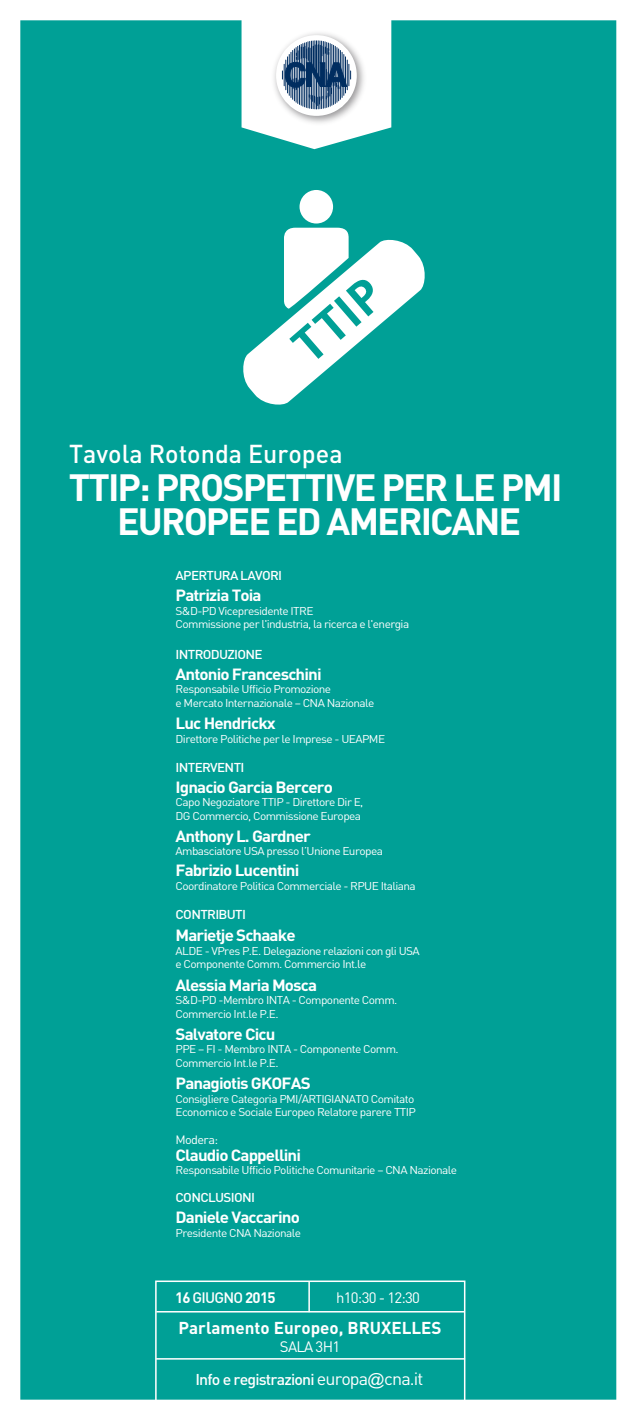
<style>
.page{position:relative;width:638px;height:1420px;background:#fff}
.page>*{position:absolute;margin:0;border:0;box-sizing:border-box;transform-origin:0 0}
.t1{font:700 37.5px/34.5px "DIN";letter-spacing:-.05em;color:#fff;text-align:center}
.t2{font:500 25.65px "DIN";color:#fff}
.t3{font:700 16.95px "DIN";color:#fff}
.t4{font:700 16.05px "DIN";letter-spacing:-.05em;color:#fff;scale:1.05 1}
.t5{font:500 15.6px "DIN";letter-spacing:-.05em;color:#fff}
.t6{font:15px "DIN";color:#fff}
.t7{font:700 15px "DIN";color:#fff}
.t8{font:500 12.75px "DIN";letter-spacing:-.05em;color:#fff;scale:1.05 1}
.t9{font:12px "DIN";letter-spacing:-.05em;color:#fff;scale:1.05 1}
.t10{font:11.25px/13.5px "DIN";letter-spacing:-.05em;color:#fff;scale:1.05 1}
.s1{font-weight:500}
.s2{font-weight:400;font-size:17.55px}
.s3{font-family:"Gill Sans";font-weight:400;font-size:16.5px}
</style>
<div class="page">
<div style="left:20px;top:20px;width:597px;height:1380px;background:#00a096"></div>
<div style="left:299px;top:190px;width:34px;height:33px;background:#fff;border-radius:50%"></div>
<svg style="left:241px;top:228px;width:186px;height:178px"></svg>
<svg style="left:241px;top:20px;width:150px;height:129px"></svg>
<hr style="left:156px;top:1310px;width:308px;height:2px;background:#fff">
<hr style="left:308px;top:1281px;width:2px;height:30px;background:#fff">
<hr style="left:156px;top:1357px;width:309px;height:2px;background:#fff">
<div style="left:155px;top:1280px;width:310px;height:137px;border:2px solid #fff"></div>
<h2 class="t2" style="left:69px;top:437px;width:275px">Tavola Rotonda Europea</h2>
<h1 class="t1" style="left:69px;top:468px;width:495px">TTIP: PROSPETTIVE PER LE PMI<br>EUROPEE ED AMERICANE</h1>
<p class="t8" style="left:175px;top:567px;width:103px">APERTURA LAVORI</p>
<h3 class="t4" style="left:175px;top:585px;width:84px">Patrizia Toia</h3>
<p class="t10" style="left:175px;top:603px;width:224px">S&amp;D-PD Vicepresidente ITRE<br>Commissione per l'industria, la ricerca e l'energia</p>
<p class="t8" style="left:175px;top:646px;width:85px">INTRODUZIONE</p>
<h3 class="t4" style="left:175px;top:663px;width:141px">Antonio Franceschini</h3>
<p class="t10" style="left:175px;top:682px;width:191px">Responsabile Ufficio Promozione<br>e Mercato Internazionale – CNA Nazionale</p>
<h3 class="t4" style="left:175px;top:713px;width:97px">Luc Hendrickx</h3>
<p class="t10" style="left:175px;top:731px;width:201px">Direttore Politiche per le Imprese - UEAPME</p>
<p class="t8" style="left:175px;top:758px;width:67px">INTERVENTI</p>
<h3 class="t4" style="left:175px;top:776px;width:151px">Ignacio Garcia Bercero</h3>
<p class="t10" style="left:175px;top:795px;width:180px">Capo Negoziatore TTIP - Direttore Dir E,<br>DG Commercio, Commissione Europea</p>
<h3 class="t4" style="left:175px;top:825px;width:130px">Anthony L. Gardner</h3>
<p class="t10" style="left:175px;top:844px;width:199px">Ambasciatore USA presso l’Unione Europea</p>
<h3 class="t4" style="left:175px;top:860px;width:119px">Fabrizio Lucentini</h3>
<p class="t10" style="left:175px;top:878px;width:230px">Coordinatore Politica Commerciale - RPUE Italiana</p>
<p class="t8" style="left:175px;top:906px;width:69px">CONTRIBUTI</p>
<h3 class="t4" style="left:175px;top:924px;width:116px">Marietje Schaake</h3>
<p class="t10" style="left:175px;top:943px;width:234px">ALDE - VPres P.E. Delegazione relazioni con gli USA e Componente Comm. Commercio Int.le</p>
<h3 class="t4" style="left:175px;top:974px;width:136px">Alessia Maria Mosca</h3>
<p class="t10" style="left:175px;top:993px;width:213px">S&amp;D-PD -Membro INTA - Componente Comm.<br>Commercio Int.le P.E.</p>
<h3 class="t4" style="left:175px;top:1023px;width:97px">Salvatore Cicu</h3>
<p class="t10" style="left:175px;top:1042px;width:214px">PPE – FI - Membro INTA - Componente Comm.<br>Commercio Int.le P.E.</p>
<h3 class="t4" style="left:175px;top:1072px;width:130px">Panagiotis GKOFAS</h3>
<p class="t10" style="left:175px;top:1091px;width:231px">Consigliere Categoria PMI/ARTIGIANATO Comitato<br>Economico e Sociale Europeo Relatore parere TTIP</p>
<p class="t9" style="left:175px;top:1132px;width:42px">Modera:</p>
<h3 class="t4" style="left:175px;top:1144px;width:121px">Claudio Cappellini</h3>
<p class="t10" style="left:175px;top:1163px;width:270px">Responsabile Ufficio Politiche Comunitarie – CNA Nazionale</p>
<p class="t8" style="left:175px;top:1189px;width:77px">CONCLUSIONI</p>
<h3 class="t4" style="left:175px;top:1206px;width:120px">Daniele Vaccarino</h3>
<p class="t10" style="left:175px;top:1225px;width:121px">Presidente CNA Nazionale</p>
<h3 class="t7" style="left:175px;top:1287px;width:102px">16 <span class="s1">GIUGNO</span> 2015</h3>
<h3 class="t6" style="left:336px;top:1288px;width:85px">h10:30 - 12:30</h3>
<h3 class="t3" style="left:178px;top:1316px;width:265px">Parlamento Europeo, BRUXELLES</h3>
<h3 class="t6" style="left:280px;top:1337px;width:62px">SALA 3H1</h3>
<h3 class="t5" style="left:195px;top:1369px;width:229px">Info e registrazioni <span class="s2">europa</span><span class="s3">@</span><span class="s2">cna.it</span></h3>
</div>
